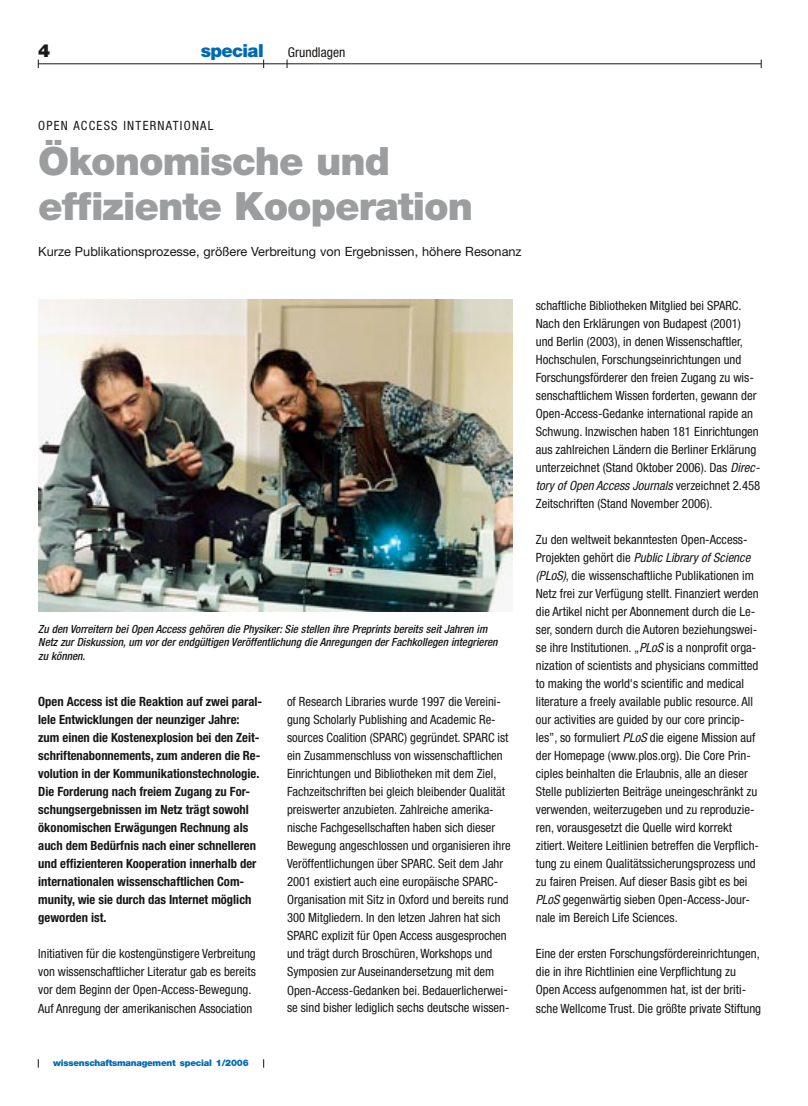
<style>
.page{position:relative;width:808px;height:1106px;background:#fff}
.page>*{position:absolute;margin:0;border:0;box-sizing:border-box;transform-origin:0 0}
.t1{font:900 39px/45px "Helvetica Neue";letter-spacing:-.025em;color:#9b9d9e}
.t2{font:900 18px "Helvetica Neue";letter-spacing:-.035em;color:#0069b3}
.t3{font:900 18px "Helvetica Neue";color:#1a1817}
.t4{font:condensed 13.5px "Helvetica Neue";color:#1a1817}
.t5{font:condensed 12.75px/18px "Helvetica Neue";color:#1a1817}
.t6{font:700 condensed 12.75px/18px "Helvetica Neue";color:#1a1817}
.t7{font:12.75px "Helvetica Neue";color:#1a1817}
.t8{font:condensed 12.75px "Helvetica Neue";letter-spacing:.1em;color:#1a1817}
.t9{font:italic 500 condensed 11.25px/13.5px "Helvetica Neue";color:#1a1817}
.t10{font:900 9px "Helvetica Neue";letter-spacing:-.025em;color:#0069b3}
.s1{font-style:italic}
</style>
<div class="page">
<hr style="left:38px;top:63px;width:723px;height:1px;background:#1a1817">
<img style="left:38px;top:300px;width:474px;height:311px">
<h2 class="t3" style="left:38px;top:40px;width:14px">4</h2>
<h2 class="t2" style="left:201px;top:40px;width:64px">special</h2>
<p class="t4" style="left:288px;top:44px;width:59px">Grundlagen</p>
<p class="t5" style="left:38px;top:116px;width:8px">OpenAccessIn</p>
<p class="t8" style="left:136px;top:118px;width:79px">ternational</p>
<h1 class="t1" style="left:38px;top:138px;width:436px">Ökonomische und effiziente Kooperation</h1>
<p class="t7" style="left:38px;top:244px;width:485px">Kurze Publikationsprozesse, größere Verbreitung von Ergebnissen, höhere Resonanz</p>
<p class="t9" style="left:38px;top:622px;width:461px">Zu den Vorreitern bei Open Access gehören die Physiker: Sie stellen ihre Preprints bereits seit Jahren im<br>Netz zur Diskussion, um vor der endgültigen Veröffentlichung die Anregungen der Fachkollegen integrieren zu können.</p>
<p class="t6" style="left:38px;top:692px;width:225px">Open Access ist die Reaktion auf zwei paral&shy;lele Entwicklungen der neunziger Jahre: zum einen die Kostenexplosion bei den Zeit&shy;schriftenabonnements, zum anderen die Re&shy;volution in der Kommunikationstechnologie.<br>Die Forderung nach freiem Zugang zu For&shy;schungsergebnissen im Netz trägt sowohl ökonomischen Erwägungen Rechnung als auch dem Bedürfnis nach einer schnelleren und effizienteren Kooperation innerhalb der internationalen wissenschaftlichen Com&shy;munity, wie sie durch das Internet möglich geworden ist.</p>
<p class="t5" style="left:38px;top:944px;width:219px">Initiativen für die kostengünstigere Verbreitung von wissenschaftlicher Literatur gab es bereits vor dem Beginn der Open-Access-Bewegung.<br>Auf Anregung der amerikanischen Association</p>
<p class="t5" style="left:287px;top:692px;width:225px">of Research Libraries wurde 1997 die Vereini&shy;gung Scholarly Publishing and Academic Re&shy;sources Coalition (SPARC) gegründet. SPARC ist ein Zusammenschluss von wissenschaftlichen Einrichtungen und Bibliotheken mit dem Ziel, Fachzeitschriften bei gleich bleibender Qualität preiswerter anzubieten. Zahlreiche amerika&shy;nische Fachgesellschaften haben sich dieser Bewegung angeschlossen und organisieren ihre Veröffentlichungen über SPARC. Seit dem Jahr 2001 existiert auch eine europäische SPARC-Organisation mit Sitz in Oxford und bereits rund 300 Mitgliedern. In den letzen Jahren hat sich SPARC explizit für Open Access ausgesprochen und trägt durch Broschüren, Workshops und Symposien zur Auseinandersetzung mit dem Open-Access-Gedanken bei. Bedauerlicherwei&shy;se sind bisher lediglich sechs deutsche wissen-</p>
<p class="t5" style="left:536px;top:296px;width:226px">schaftliche Bibliotheken Mitglied bei SPARC.<br>Nach den Erklärungen von Budapest (2001) und Berlin (2003), in denen Wissenschaftler, Hochschulen, Forschungseinrichtungen und Forschungsförderer den freien Zugang zu wis&shy;senschaftlichem Wissen forderten, gewann der Open-Access-Gedanke international rapide an Schwung. Inzwischen haben 181 Einrichtungen aus zahlreichen Ländern die Berliner Erklärung unterzeichnet (Stand O ktober 2006). Das <span class="s1">Direc&shy;tory of Open Access Journals</span> verzeichnet 2.458<br>Zeitschriften (Stand November 2006).</p>
<p class="t5" style="left:536px;top:530px;width:225px">Zu den weltweit bekanntesten O pen-Access-Projekten gehört die <span class="s1">Public Library of Science (PLoS)</span>, die wissenschaftliche Publikationen im Netz frei zur Verfügung stellt. Finanziert werden die Artikel nicht per Abonnement durch die Le&shy;ser, sondern durch die Autoren beziehungswei&shy;se ihre Institutionen. „<span class="s1">PLoS</span> is a nonprofit orga&shy;nization of scientists and physicians committed to making the world's scientific and medical literature a freely available public resource. All our activities are guided by our core princip&shy;les”, so formuliert <span class="s1">PLoS</span> die eigene Mission auf der Homepage (www.plos.org). Die Core Prin&shy;ciples beinhalten die Erlaubnis, alle an dieser Stelle publizierten Beiträge uneingeschränkt zu verwenden, weiterzugeben und zu reproduzie&shy;ren, vorausgesetzt die Quelle wird korrekt zitiert. Weitere Leitlinien betreffen die Verpflich&shy;tung zu einem Qualitätssicherungsprozess und zu fairen Preisen. Auf dieser Basis gibt es bei <span class="s1">PLoS</span> gegenwärtig sieben Open-Access-Jour&shy;nale im Bereich Life Sciences.</p>
<p class="t5" style="left:536px;top:944px;width:227px">Eine der ersten Forschungsfördereinrichtungen, die in ihre Richtlinien eine Verpflichtung zu Open Access aufgenommen hat, ist der briti&shy;sche Wellcome Trust. D ie größte private Stiftung</p>
<p class="t10" style="left:53px;top:1057px;width:197px">wissenschaftsmanagement special 1/2006</p>
</div>
